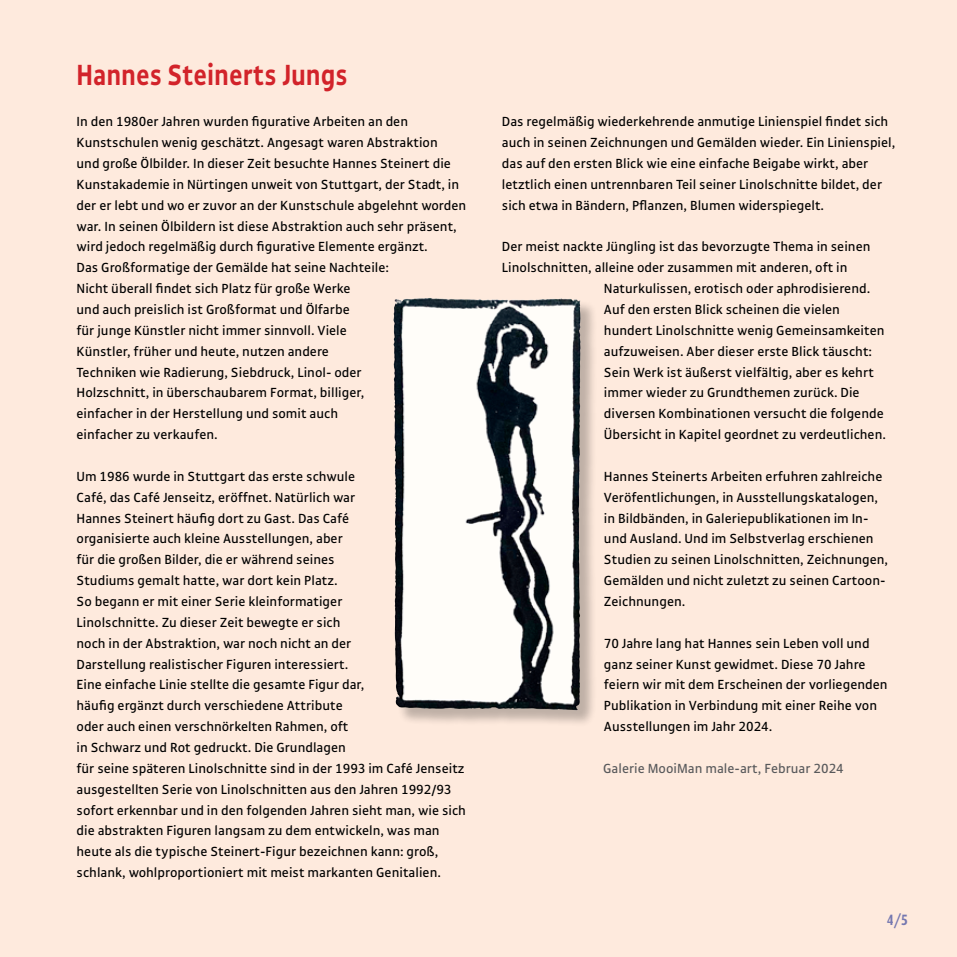
<style>
.page{position:relative;width:957px;height:957px;background:#feeadd}
.page>*{position:absolute;margin:0;border:0;box-sizing:border-box;transform-origin:0 0}
.t1{font:700 31.5px "Gak Sans";color:#d2232a;scale:.85 1}
.t2{font:700 15px "Dax Condensed";color:#7578b0}
.t3{font:14.25px/20.9px "Gak Sans";color:#000}
.t4{font:14.25px "Gak Sans";color:#58595b}
</style>
<div class="page">
<div style="left:395px;top:299px;width:202px;height:428px;background:#000;opacity:.25"></div>
<img style="left:393px;top:298px;width:37px;height:281px">
<h1 class="t1" style="left:77px;top:57px;width:321px">Hannes Steinerts Jungs</h1>
<p class="t3" style="left:77px;top:111px;width:391px">In den 1980er Jahren wurden figurative Arbeiten an den Kunstschulen wenig geschätzt. Angesagt waren Abstraktion<br>und große Ölbilder. In dieser Zeit besuchte Hannes Steinert die Kunstakademie in Nürtingen unweit von Stuttgart, der Stadt, in der er lebt und wo er zuvor an der Kunstschule abgelehnt worden war. In seinen Ölbildern ist diese Abstraktion auch sehr präsent, wird jedoch regelmäßig durch figurative Elemente ergänzt.<br>Das Großformatige der Gemälde hat seine Nachteile:<br>Nicht überall findet sich Platz für große Werke<br>und auch preislich ist Großformat und Ölfarbe<br>für junge Künstler nicht immer sinnvoll. Viele<br>Künstler, früher und heute, nutzen andere<br>Techniken wie Radierung, Siebdruck, Linol- oder<br>Holzschnitt, in überschaubarem Format, billiger,<br>einfacher in der Herstellung und somit auch<br>einfacher zu verkaufen.</p>
<p class="t3" style="left:77px;top:466px;width:391px">Um 1986 wurde in Stuttgart das erste schwule<br>Café, das Café Jenseitz, eröffnet. Natürlich war<br>Hannes Steinert häufig dort zu Gast. Das Café<br>organisierte auch kleine Ausstellungen, aber<br>für die großen Bilder, die er während seines<br>Studiums gemalt hatte, war dort kein Platz.<br>So begann er mit einer Serie kleinformatiger<br>Linolschnitte. Zu dieser Zeit bewegte er sich<br>noch in der Abstraktion, war noch nicht an der<br>Darstellung realistischer Figuren interessiert.<br>Eine einfache Linie stellte die gesamte Figur dar,<br>häufig ergänzt durch verschiedene Attribute<br>oder auch einen verschnörkelten Rahmen, oft<br>in Schwarz und Rot gedruckt. Die Grundlagen<br>für seine späteren Linolschnitte sind in der 1993 im Café Jenseitz ausgestellten Serie von Linolschnitten aus den Jahren 1992/93 sofort erkennbar und in den folgenden Jahren sieht man, wie sich die abstrakten Figuren langsam zu dem entwickeln, was man heute als die typische Steinert-Figur bezeichnen kann: groß, schlank, wohlproportioniert mit meist markanten Genitalien.</p>
<p class="t3" style="left:502px;top:111px;width:395px">Das regelmäßig wiederkehrende anmutige Linienspiel findet sich auch in seinen Zeichnungen und Gemälden wieder. Ein Linienspiel, das auf den ersten Blick wie eine einfache Beigabe wirkt, aber letztlich einen untrennbaren Teil seiner Linolschnitte bildet, der sich etwa in Bändern, Pflanzen, Blumen widerspiegelt.</p>
<p class="t3" style="left:502px;top:236px;width:370px">Der meist nackte Jüngling ist das bevorzugte Thema in seinen</p>
<p class="t3" style="left:502px;top:257px;width:347px">Linolschnitten, alleine oder zusammen mit anderen, oft in</p>
<p class="t3" style="left:604px;top:278px;width:268px">Naturkulissen, erotisch oder aphrodisierend.</p>
<p class="t3" style="left:604px;top:299px;width:238px">Auf den ersten Blick scheinen die vielen</p>
<p class="t3" style="left:604px;top:320px;width:282px">hundert Linolschnitte wenig Gemeinsamkeiten</p>
<p class="t3" style="left:604px;top:341px;width:270px">aufzuweisen. Aber dieser erste Blick täuscht:</p>
<p class="t3" style="left:604px;top:362px;width:271px">Sein Werk ist äußerst vielfältig, aber es kehrt</p>
<p class="t3" style="left:604px;top:382px;width:257px">immer wieder zu Grundthemen zurück. Die</p>
<p class="t3" style="left:604px;top:403px;width:281px">diversen Kombinationen versucht die folgende</p>
<p class="t3" style="left:604px;top:424px;width:284px">Übersicht in Kapitel geordnet zu verdeutlichen.</p>
<p class="t3" style="left:604px;top:466px;width:286px">Hannes Steinerts Arbeiten erfuhren zahlreiche Veröfentlichungen, in Ausstellungskatalogen, in Bildbänden, in Galeriepublikationen im In&shy;und Ausland. Und im Selbstverlag erschienen Studien zu seinen Linolschnitten, Zeichnungen, Gemälden und nicht zuletzt zu seinen Cartoon-Zeichnungen.</p>
<p class="t3" style="left:604px;top:633px;width:285px">70 Jahre lang hat Hannes sein Leben voll und ganz seiner Kunst gewidmet. Diese 70 Jahre feiern wir mit dem Erscheinen der vorliegenden Publikation in Verbindung mit einer Reihe von Ausstellungen im Jahr 2024.</p>
<p class="t4" style="left:603px;top:760px;width:242px">Galerie MooiMan male-art, Februar 2024</p>
<p class="t2" style="left:887px;top:911px;width:23px">4/5</p>
</div>
